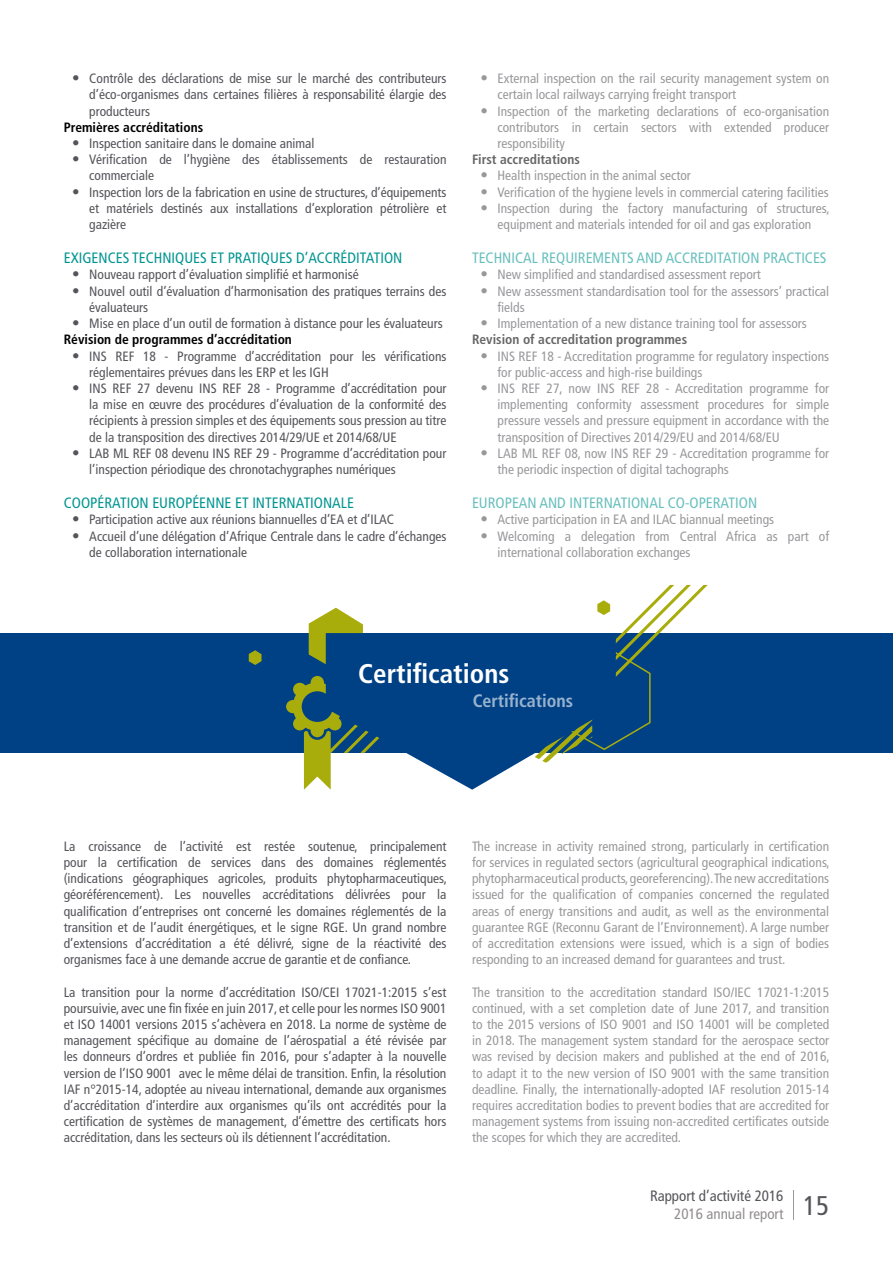
<style>
.page{position:relative;width:893px;height:1263px;background:#fff}
.page>*{position:absolute;margin:0;border:0;box-sizing:border-box;transform-origin:0 0}
.t1{font:700 condensed 27px "Frutiger LT Std";color:#fff}
.t2{font:700 condensed 18px "Frutiger LT Std";color:#fff}
.t3{font:condensed 15px "Frutiger LT Std";color:#009591}
.t4{font:condensed 15px/18px "Frutiger LT Std";color:#54545a}
.t5{font:condensed 13.5px/16.2px "Frutiger LT Std";color:#54545a}
.t6{font:700 condensed 13.5px "Frutiger LT Std";color:#000}
.s1{font-size:15px}
.s2{font-weight:700;color:#000}
.s3{color:#928e90}
</style>
<div class="page">
<svg style="left:793px;top:1190px;width:1px;height:29px"></svg>
<div style="left:0;top:633px;width:893px;height:120px;background:#004185"></div>
<svg style="left:249px;top:650px;width:12px;height:15px"></svg>
<svg style="left:597px;top:585px;width:111px;height:159px"></svg>
<svg style="left:286px;top:608px;width:77px;height:182px"></svg>
<svg style="left:326px;top:633px;width:290px;height:157px"></svg>
<p class="t5" style="left:89px;top:71px;width:359px;text-align:justify;text-indent:-17px"><span class="s1">•</span> Contrôle des déclarations de mise sur le marché des contributeurs d’éco-organismes dans certaines filières à responsabilité élargie des producteurs</p>
<p class="t6" style="left:64px;top:119px;width:141px">Premières accréditations</p>
<p class="t5" style="left:72px;top:135px;width:244px"><span class="s1">•</span> Inspection sanitaire dans le domaine animal</p>
<p class="t5" style="left:89px;top:152px;width:359px;text-indent:-17px"><span class="s1">•</span> Vérification de l’hygiène des établissements de restauration commerciale</p>
<p class="t5" style="left:89px;top:184px;width:359px;text-align:justify;text-indent:-17px"><span class="s1">•</span> Inspection lors de la fabrication en usine de structures, d’équipements et matériels destinés aux installations d’exploration pétrolière et gazière</p>
<p class="t3" style="left:64px;top:249px;width:340px">EXIGENCES TECHNIQUES ET PRATIQUES D’ACCRÉDITATION</p>
<p class="t5" style="left:72px;top:267px;width:288px"><span class="s1">•</span> Nouveau rapport d’évaluation simplifié et harmonisé</p>
<p class="t5" style="left:89px;top:283px;width:359px;text-indent:-17px"><span class="s1">•</span> Nouvel outil d’évaluation d’harmonisation des pratiques terrains des évaluateurs</p>
<p class="t5" style="left:64px;top:315px;width:380px;text-indent:9px"><span class="s1">•</span> Mise en place d’un outil de formation à distance pour les évaluateurs<br><span class="s2">Révision de programmes d’accréditation</span></p>
<p class="t5" style="left:89px;top:348px;width:359px;text-indent:-17px"><span class="s1">•</span> INS REF 18 - Programme d’accréditation pour les vérifications réglementaires prévues dans les ERP et les IGH</p>
<p class="t5" style="left:89px;top:380px;width:359px;text-align:justify;text-indent:-17px"><span class="s1">•</span> INS REF 27 devenu INS REF 28 - Programme d’accréditation pour la mise en œuvre des procédures d’évaluation de la conformité des récipients à pression simples et des équipements sous pression au titre de la transposition des directives 2014/29/UE et 2014/68/UE</p>
<p class="t5" style="left:89px;top:445px;width:359px;text-indent:-17px"><span class="s1">•</span> LAB ML REF 08 devenu INS REF 29 - Programme d’accréditation pour l’inspection périodique des chronotachygraphes numériques</p>
<p class="t3" style="left:64px;top:494px;width:292px">COOPÉRATION EUROPÉENNE ET INTERNATIONALE</p>
<p class="t5" style="left:72px;top:512px;width:323px"><span class="s1">•</span> Participation active aux réunions biannuelles d’EA et d’ILAC</p>
<p class="t5" style="left:89px;top:528px;width:359px;text-indent:-17px"><span class="s1">•</span> Accueil d’une délégation d’Afrique Centrale dans le cadre d’échanges de collaboration internationale</p>
<p class="t5" style="left:497px;top:71px;width:333px;text-indent:-17px"><span class="s1">•</span> External inspection on the rail security management system on certain local railways carrying freight transport</p>
<p class="t5" style="left:497px;top:103px;width:333px;text-align:justify;text-indent:-17px"><span class="s1">•</span> Inspection of the marketing declarations of eco-organisation contributors in certain sectors with extended producer responsibility</p>
<p class="t6" style="left:472px;top:152px;width:110px">First accreditations</p>
<p class="t5" style="left:480px;top:168px;width:212px"><span class="s1">•</span> Health inspection in the animal sector</p>
<p class="t5" style="left:480px;top:184px;width:350px"><span class="s1">•</span> Verification of the hygiene levels in commercial catering facilities</p>
<p class="t5" style="left:480px;top:200px;width:351px;text-align:center"><span class="s1">•</span> Inspection during the factory manufacturing of structures, equipment and materials intended for oil and gas exploration</p>
<p class="t3" style="left:472px;top:249px;width:356px">TECHNICAL REQUIREMENTS AND ACCREDITATION PRACTICES</p>
<p class="t5" style="left:480px;top:267px;width:282px"><span class="s1">•</span> New simplified and standardised assessment report</p>
<p class="t5" style="left:497px;top:283px;width:333px;text-indent:-17px"><span class="s1">•</span> New assessment standardisation tool for the assessors’ practical fields</p>
<p class="t5" style="left:472px;top:315px;width:336px;text-indent:9px"><span class="s1">•</span> Implementation of a new distance training tool for assessors<br><span class="s2">Revision of accreditation programmes</span></p>
<p class="t5" style="left:497px;top:348px;width:333px;text-indent:-17px"><span class="s1">•</span> INS REF 18 - Accreditation programme for regulatory inspections for public-access and high-rise buildings</p>
<p class="t5" style="left:497px;top:380px;width:333px;text-align:justify;text-indent:-17px"><span class="s1">•</span> INS REF 27, now INS REF 28 - Accreditation programme for implementing conformity assessment procedures for simple pressure vessels and pressure equipment in accordance with the transposition of Directives 2014/29/EU and 2014/68/EU</p>
<p class="t5" style="left:497px;top:445px;width:333px;text-indent:-17px"><span class="s1">•</span> LAB ML REF 08, now INS REF 29 - Accreditation programme for the periodic inspection of digital tachographs</p>
<p class="t3" style="left:472px;top:494px;width:287px">EUROPEAN AND INTERNATIONAL CO-OPERATION</p>
<p class="t5" style="left:480px;top:512px;width:295px"><span class="s1">•</span> Active participation in EA and ILAC biannual meetings</p>
<p class="t5" style="left:497px;top:528px;width:333px;text-indent:-17px"><span class="s1">•</span> Welcoming a delegation from Central Africa as part of international collaboration exchanges</p>
<h1 class="t1" style="left:358px;top:657px;width:153px">Certifications</h1>
<h2 class="t2" style="left:473px;top:690px;width:102px">Certifications</h2>
<p class="t5" style="left:64px;top:838px;width:385px;text-align:justify">La croissance de l’activité est restée soutenue, principalement pour la certification de services dans des domaines réglementés (indications géographiques agricoles, produits phytopharmaceutiques, géoréférencement). Les nouvelles accréditations délivrées pour la qualification d’entreprises ont concerné les domaines réglementés de la transition et de l’audit énergétiques, et le signe RGE. Un grand nombre d’extensions d’accréditation a été délivré, signe de la réactivité des organismes face à une demande accrue de garantie et de confiance.</p>
<p class="t5" style="left:64px;top:984px;width:384px;text-align:justify">La transition pour la norme d’accréditation ISO/CEI 17021-1:2015 s’est poursuivie, avec une fin fixée en juin 2017, et celle pour les normes ISO 9001 et ISO 14001 versions 2015 s’achèvera en 2018. La norme de système de management spécifique au domaine de l’aérospatial a été révisée par les donneurs d’ordres et publiée fin 2016, pour s’adapter à la nouvelle version de l’ISO 9001 avec le même délai de transition. Enfin, la résolution IAF n°2015-14, adoptée au niveau international, demande aux organismes d’accréditation d’interdire aux organismes qu’ils ont accrédités pour la certification de systèmes de management, d’émettre des certificats hors accréditation, dans les secteurs où ils détiennent l’accréditation.</p>
<p class="t5" style="left:472px;top:838px;width:359px;text-align:justify">The increase in activity remained strong, particularly in certification for services in regulated sectors (agricultural geographical indications, phytopharmaceutical products, georeferencing). The new accreditations issued for the qualification of companies concerned the regulated areas of energy transitions and audit, as well as the environmental guarantee RGE (Reconnu Garant de l’Environnement). A large number of accreditation extensions were issued, which is a sign of bodies responding to an increased demand for guarantees and trust.</p>
<p class="t5" style="left:472px;top:984px;width:359px;text-align:justify">The transition to the accreditation standard ISO/IEC 17021-1:2015 continued, with a set completion date of June 2017, and transition to the 2015 versions of ISO 9001 and ISO 14001 will be completed in 2018. The management system standard for the aerospace sector was revised by decision makers and published at the end of 2016, to adapt it to the new version of ISO 9001 with the same transition deadline. Finally, the internationally-adopted IAF resolution 2015-14 requires accreditation bodies to prevent bodies that are accredited for management systems from issuing non-accredited certificates outside the scopes for which they are accredited.</p>
<p class="t4" style="left:674px;top:1187px;width:157px;text-indent:-24px">Rapport d’activité 2016<br><span class="s3">2016 annual report</span> <sup>15</sup></p>
</div>
